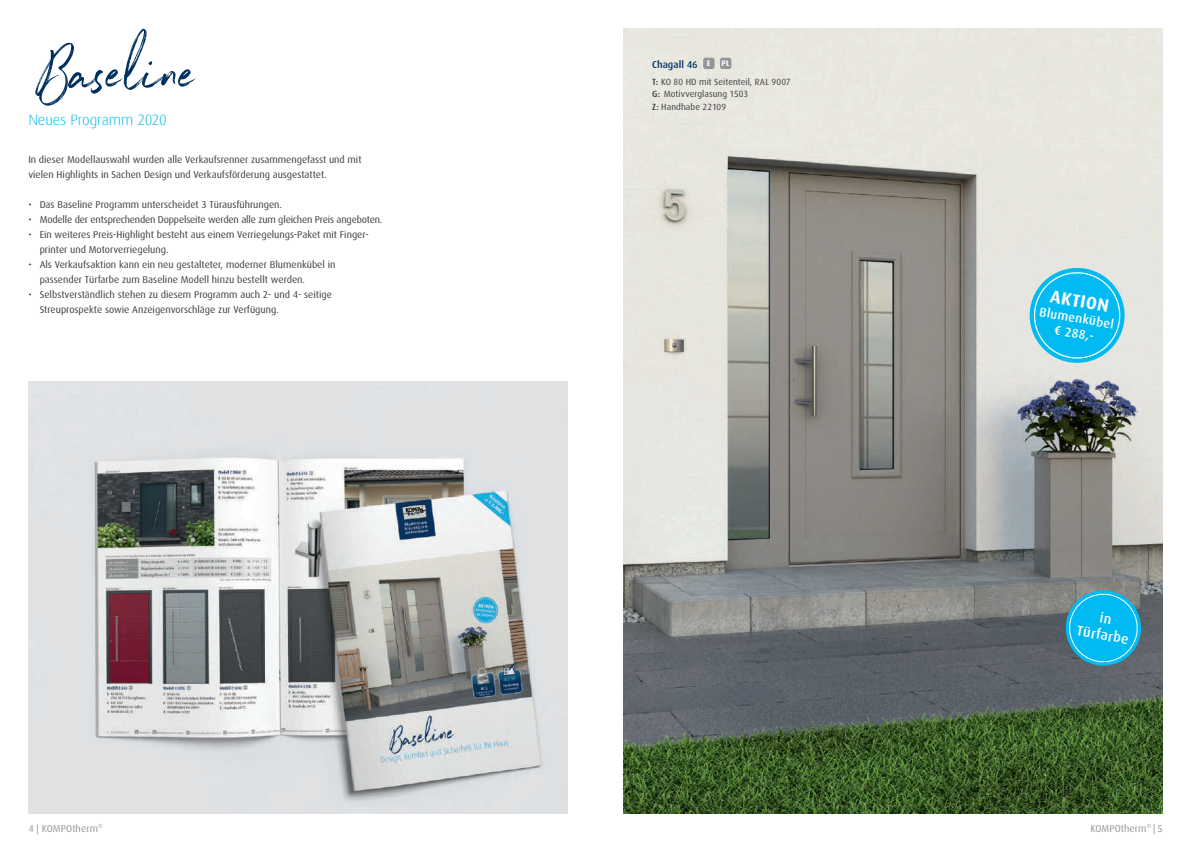
<style>
.page{position:relative;width:1191px;height:842px;background:#fff}
.page>*{position:absolute;margin:0;border:0;box-sizing:border-box;transform-origin:0 0}
.t1{font:70px "Northwell";color:#003160}
.t2{font:700 17.8px "Dax";color:#fff}
.t3{font:300 15px "Dax";letter-spacing:-.005em;color:#00baf1}
.t4{font:500 14.1px/16.9px "Dax";color:#fff;text-align:center}
.t5{font:500 12.7px/15.2px "Dax";color:#fff;text-align:center}
.t6{font:10px/15px "Dax";color:#3e3e3f}
.t7{font:10px "Dax";letter-spacing:.01em;color:#939598}
.t8{font:500 10px "Dax";letter-spacing:.005em;color:#003160}
.t9{font:9px/12.4px "Dax";letter-spacing:.005em;color:#3e3e3f}
.s1{font-family:"Northwell Alt"}
.s2{font-weight:500}
</style>
<div class="page">
<img style="left:28px;top:382px;width:539px;height:432px">
<img style="left:624px;top:28px;width:538px;height:786px">
<div style="left:703px;top:58px;width:11px;height:11px;background:#939598;border-radius:2px"></div>
<div style="left:720px;top:58px;width:11px;height:11px;background:#939598;border-radius:2px"></div>
<svg style="left:1025px;top:264px;width:103px;height:103px;background:#54caeb"></svg>
<svg style="left:1062px;top:587px;width:82px;height:82px;background:#2da3c6"></svg>
<h1 class="t1" style="left:43px;top:22px;width:157px">Ba<span class="s1">s</span>eline</h1>
<h3 class="t3" style="left:28px;top:112px;width:140px">Neues Programm 2020</h3>
<p class="t6" style="left:28px;top:152px;width:335px">In dieser Modellauswahl wurden alle Verkaufsrenner zusammengefasst und mit vielen Highlights in Sachen Design und Verkaufsförderung ausgestattet.</p>
<p class="t6" style="left:28px;top:197px;width:255px">• Das Baseline Programm unterscheidet 3 Türausführungen.</p>
<p class="t6" style="left:28px;top:212px;width:356px">• Modelle der entsprechenden Doppelseite werden alle zum gleichen Preis angeboten.</p>
<p class="t6" style="left:40px;top:227px;width:330px;text-indent:-11px">• Ein weiteres Preis-Highlight besteht aus einem Verriegelungs-Paket mit Finger&shy;printer und Motorverriegelung.</p>
<p class="t6" style="left:40px;top:257px;width:297px;text-indent:-11px">• Als Verkaufsaktion kann ein neu gestalteter, moderner Blumenkübel in passender Türfarbe zum Baseline Modell hinzu bestellt werden.</p>
<p class="t6" style="left:40px;top:287px;width:294px;text-indent:-11px">• Selbstverständlich stehen zu diesem Programm auch 2- und 4- seitige<br>Streuprospekte sowie Anzeigenvorschläge zur Verfügung.</p>
<p class="t8" style="left:652px;top:59px;width:79px">Chagall 46 <sup>E</sup> <sup>PL</sup></p>
<p class="t9" style="left:652px;top:75px;width:140px"><span class="s2">T:</span> KO 80 HD mit Seitenteil, RAL 9007<br><span class="s2">G:</span> Motivverglasung 1503<br><span class="s2">Z:</span> Handhabe 22109</p>
<h2 class="t2" style="left:1052px;top:286px;width:61px;rotate:10deg">AKTION</h2>
<p class="t5" style="left:1041px;top:304px;width:77px;rotate:10deg">Blumenkübel € 288,-</p>
<h3 class="t4" style="left:1081px;top:605px;width:54px;rotate:10deg">in<br>Türfarbe</h3>
<p class="t7" style="left:28px;top:823px;width:76px">4 | KOMPOtherm<sup>®</sup></p>
<p class="t7" style="left:1090px;top:823px;width:74px">KOMPOtherm<sup>®</sup> | 5</p>
</div>
